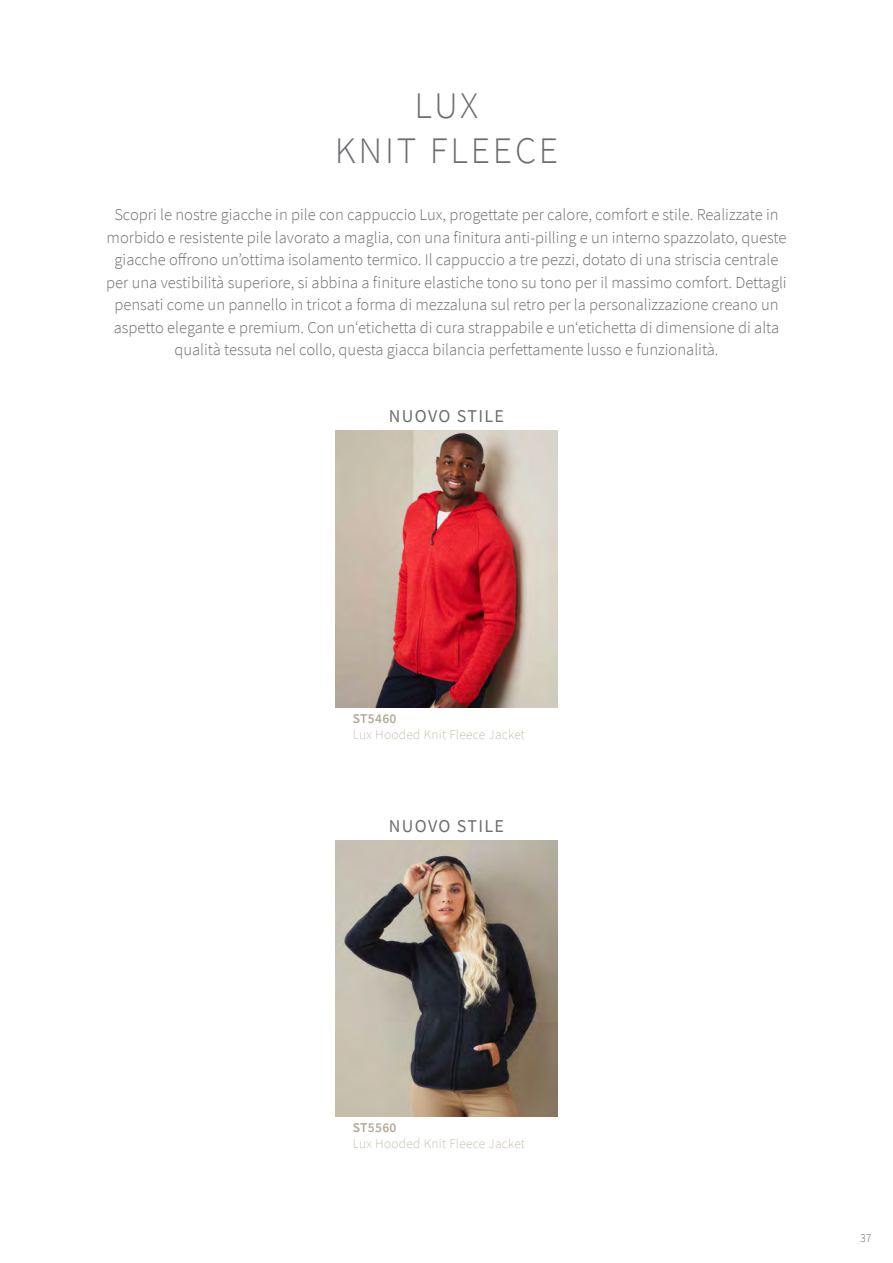
<style>
.page{position:relative;width:893px;height:1263px;background:#fff}
.page>*{position:absolute;margin:0;border:0;box-sizing:border-box;transform-origin:0 0}
.t1{font:300 37.5px/45px "Source Sans Pro";letter-spacing:.075em;color:#6d6e71;text-align:center}
.t2{font:18px "Source Sans Pro";letter-spacing:.075em;color:#6d6e71}
.t3{font:300 16.5px/22.5px "Source Sans Pro";color:#6d6e71;text-align:center}
.t4{font:200 13.5px "Source Sans Pro";letter-spacing:.02em;color:#b2aa96}
.t5{font:600 13.5px "Source Sans Pro";letter-spacing:.02em;color:#b2aa96}
.t6{font:300 12px "Source Sans Pro";color:#6d6e71}
</style>
<div class="page">
<img style="left:336px;top:431px;width:221px;height:276px">
<img style="left:336px;top:840px;width:221px;height:276px">
<h1 class="t1" style="left:335px;top:83px;width:225px">LUX<br>KNIT FLEECE</h1>
<p class="t3" style="left:106px;top:203px;width:682px">Scopri le nostre giacche in pile con cappuccio Lux, progettate per calore, comfort e stile. Realizzate in morbido e resistente pile lavorato a maglia, con una finitura anti-pilling e un interno spazzolato, queste giacche offrono un’ottima isolamento termico. Il cappuccio a tre pezzi, dotato di una striscia centrale per una vestibilità superiore, si abbina a finiture elastiche tono su tono per il massimo comfort. Dettagli pensati come un pannello in tricot a forma di mezzaluna sul retro per la personalizzazione creano un aspetto elegante e premium. Con un‘etichetta di cura strappabile e un‘etichetta di dimensione di alta qualità tessuta nel collo, questa giacca bilancia perfettamente lusso e funzionalità.</p>
<p class="t2" style="left:389px;top:405px;width:117px">NUOVO STILE</p>
<p class="t5" style="left:353px;top:709px;width:45px">ST5460</p>
<p class="t4" style="left:353px;top:726px;width:174px">Lux Hooded Knit Fleece Jacket</p>
<p class="t2" style="left:389px;top:814px;width:117px">NUOVO STILE</p>
<p class="t5" style="left:353px;top:1118px;width:45px">ST5560</p>
<p class="t4" style="left:353px;top:1135px;width:174px">Lux Hooded Knit Fleece Jacket</p>
<p class="t6" style="left:860px;top:1230px;width:13px">37</p>
</div>
